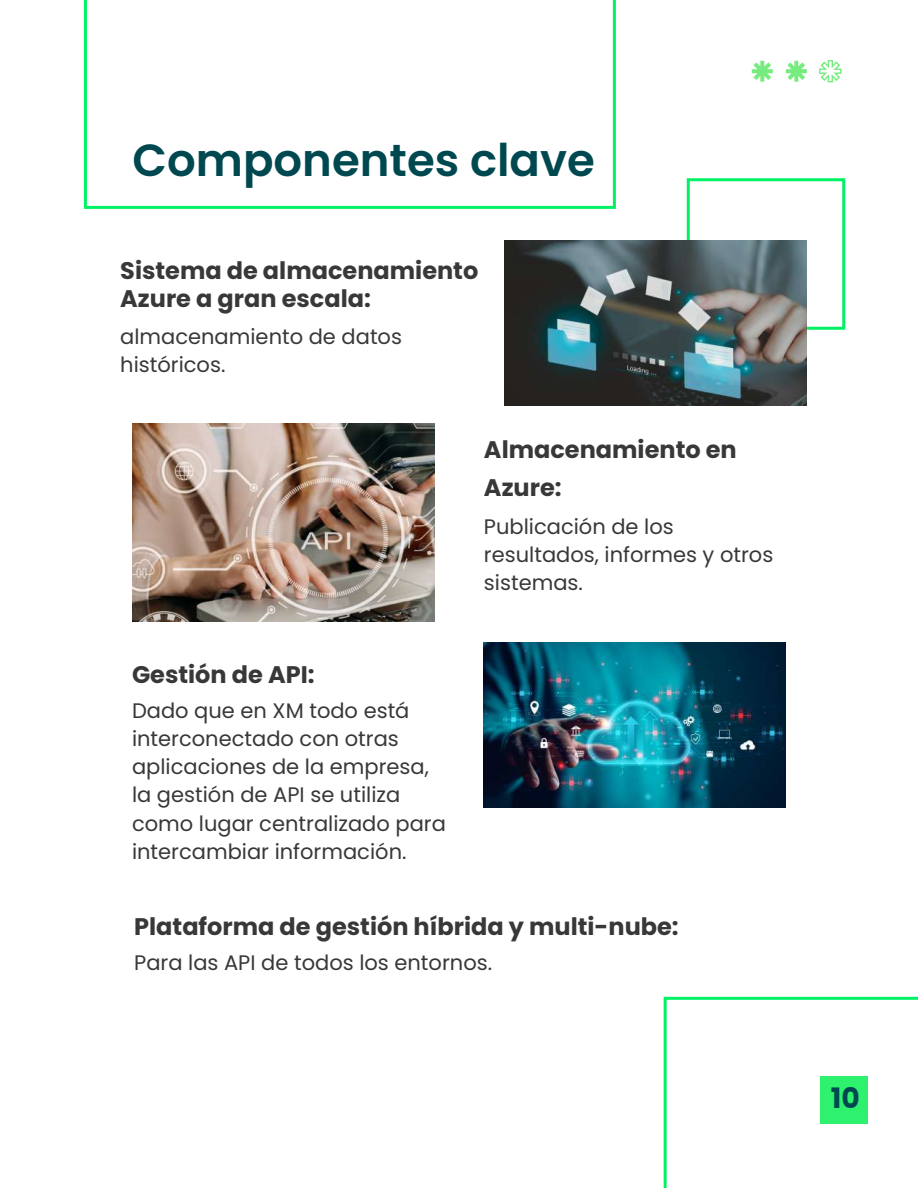
<style>
.page{position:relative;width:918px;height:1188px;background:#fff}
.page>*{position:absolute;margin:0;border:0;box-sizing:border-box;transform-origin:0 0}
.t1{font:600 45px "Poppins";color:#004850}
.t2{font:700 28.2px "Poppins";color:#004850}
.t3{font:700 24px/37.8px "Poppins";color:#383838}
.t4{font:21px/28.2px "Poppins";color:#383838}
</style>
<div class="page">
<svg style="left:84px;top:0;width:532px;height:209px"></svg>
<svg style="left:664px;top:997px;width:254px;height:191px"></svg>
<div style="left:687px;top:178px;width:158px;height:152px;border:3px solid #00f264"></div>
<div style="left:820px;top:1076px;width:47px;height:47px;background:#2ef16e"></div>
<img style="left:132px;top:423px;width:302px;height:198px">
<img style="left:505px;top:241px;width:302px;height:164px">
<img style="left:484px;top:643px;width:302px;height:165px">
<svg style="left:752px;top:61px;width:21px;height:21px"></svg>
<svg style="left:786px;top:61px;width:21px;height:21px"></svg>
<svg style="left:819px;top:60px;width:23px;height:22px"></svg>
<h1 class="t1" style="left:133px;top:134px;width:464px">Componentes clave</h1>
<p class="t3" style="left:120px;top:256px;width:360px;line-height:28.8px">Sistema de almacenamiento<br>Azure a gran escala:</p>
<p class="t4" style="left:120px;top:322px;width:283px">almacenamiento de datos históricos.</p>
<p class="t3" style="left:132px;top:655px;width:184px">Gestión de API:</p>
<p class="t4" style="left:132px;top:696px;width:315px">Dado que en XM todo está interconectado con otras aplicaciones de la empresa, la gestión de API se utiliza como lugar centralizado para intercambiar información.</p>
<p class="t3" style="left:484px;top:431px;width:254px">Almacenamiento en<br>Azure:</p>
<p class="t4" style="left:484px;top:512px;width:291px">Publicación de los resultados, informes y otros sistemas.</p>
<p class="t3" style="left:134px;top:908px;width:546px">Plataforma de gestión híbrida y multi-nube:</p>
<p class="t4" style="left:134px;top:949px;width:359px">Para las API de todos los entornos.</p>
<h2 class="t2" style="left:831px;top:1082px;width:30px">10</h2>
</div>
